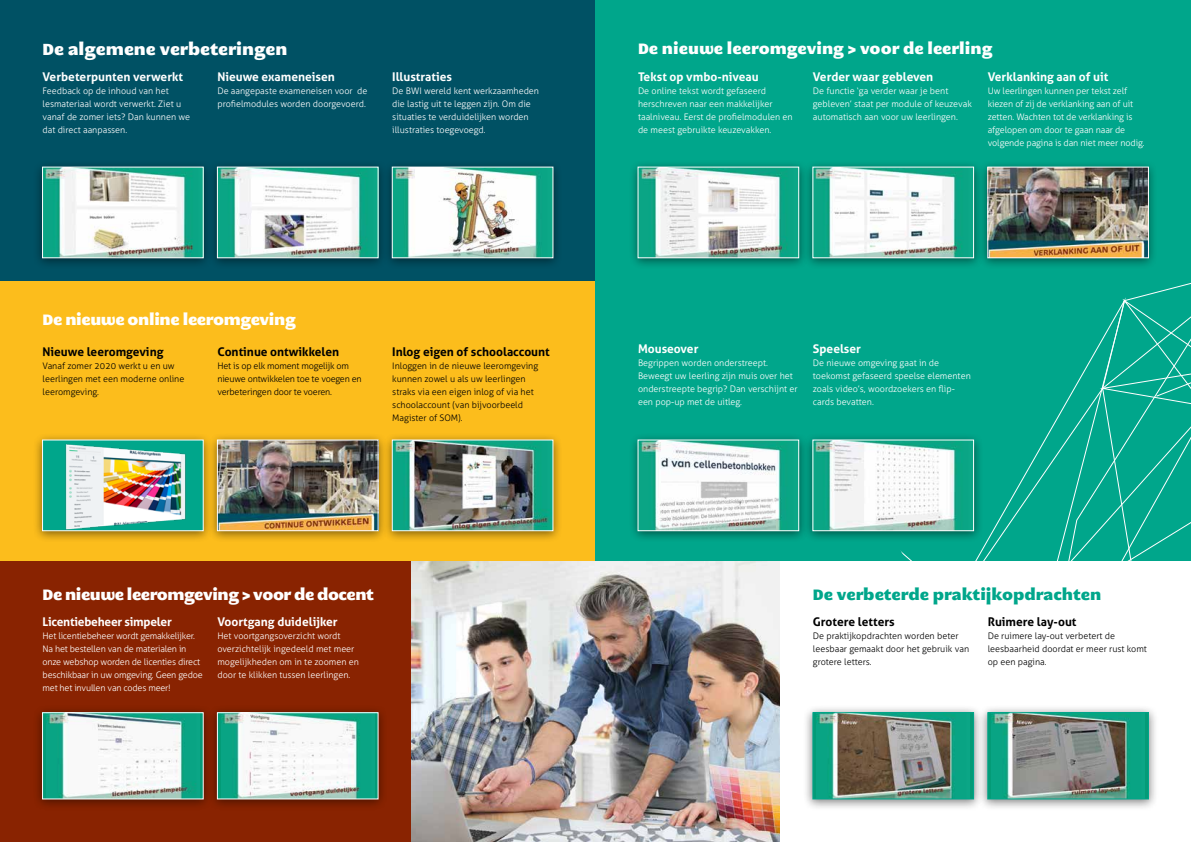
<style>
.page{position:relative;width:1191px;height:842px;background:#fff}
.page>*{position:absolute;margin:0;border:0;box-sizing:border-box;transform-origin:0 0}
.t1{font:16px "M Egalopolis Extra";color:#fff}
.t2{font:15px "M Egalopolis Extra";letter-spacing:-.025em;color:#fff}
.t3{font:15px "M Egalopolis Extra";color:#fff}
.t4{font:15px "M Egalopolis Extra";color:#00a68b}
.t5{font:700 12px "Aller";color:#fff}
.t6{font:700 12px "Aller";color:#000}
.t7{font:700 12px "Aller";letter-spacing:-.02em;color:#fff}
.t8{font:300 9px/13px "Aller";color:#fff}
.t9{font:300 9px/13px "Aller";color:#000}
.t10{font:300 9px/13px "Aller";letter-spacing:-.02em;color:#fff}
.t11{font:300 9px/13px "Aller";letter-spacing:-.02em;color:#000}
</style>
<div class="page">
<div style="left:0;top:281px;width:595px;height:280px;background:#fcbd1c"></div>
<div style="left:0;top:0;width:595px;height:281px;background:#005164"></div>
<div style="left:595px;top:0;width:596px;height:561px;background:#00a68b"></div>
<svg style="left:998px;top:463px;width:33px;height:78px"></svg>
<svg style="left:1031px;top:283px;width:160px;height:210px"></svg>
<svg style="left:1048px;top:294px;width:143px;height:267px"></svg>
<div style="left:0;top:561px;width:595px;height:281px;background:#892301"></div>
<div style="left:33px;top:432px;width:180px;height:110px;background:#000;opacity:.5"></div>
<div style="left:208px;top:432px;width:180px;height:110px;background:#000;opacity:.5"></div>
<img style="left:219px;top:442px;width:157px;height:87px">
<div style="left:217px;top:440px;width:161px;height:91px;border:1px solid #fff"></div>
<div style="left:382px;top:432px;width:180px;height:110px;background:#000;opacity:.5"></div>
<img style="left:394px;top:442px;width:157px;height:87px">
<div style="left:392px;top:440px;width:161px;height:91px;border:1px solid #fff"></div>
<div style="left:33px;top:159px;width:180px;height:110px;background:#000;opacity:.5"></div>
<img style="left:44px;top:169px;width:157px;height:87px">
<div style="left:42px;top:167px;width:161px;height:91px;border:1px solid #fff"></div>
<div style="left:208px;top:159px;width:180px;height:110px;background:#000;opacity:.5"></div>
<img style="left:219px;top:169px;width:157px;height:87px">
<div style="left:217px;top:167px;width:161px;height:91px;border:1px solid #fff"></div>
<div style="left:382px;top:159px;width:180px;height:110px;background:#000;opacity:.5"></div>
<img style="left:394px;top:169px;width:157px;height:87px">
<div style="left:392px;top:167px;width:161px;height:91px;border:1px solid #fff"></div>
<div style="left:628px;top:432px;width:180px;height:110px;background:#000;opacity:.5"></div>
<img style="left:640px;top:442px;width:157px;height:87px">
<div style="left:638px;top:440px;width:161px;height:91px;border:1px solid #fff"></div>
<div style="left:803px;top:432px;width:180px;height:110px;background:#000;opacity:.5"></div>
<img style="left:814px;top:442px;width:157px;height:87px">
<div style="left:812px;top:440px;width:161px;height:91px;border:1px solid #fff"></div>
<div style="left:628px;top:159px;width:180px;height:110px;background:#000;opacity:.5"></div>
<img style="left:640px;top:169px;width:157px;height:87px">
<div style="left:638px;top:167px;width:161px;height:91px;border:1px solid #fff"></div>
<div style="left:803px;top:159px;width:180px;height:110px;background:#000;opacity:.5"></div>
<img style="left:814px;top:169px;width:157px;height:87px">
<div style="left:812px;top:167px;width:161px;height:91px;border:1px solid #fff"></div>
<div style="left:978px;top:159px;width:180px;height:110px;background:#000;opacity:.5"></div>
<img style="left:989px;top:169px;width:157px;height:87px">
<div style="left:987px;top:167px;width:161px;height:91px;border:1px solid #fff"></div>
<div style="left:33px;top:705px;width:180px;height:106px;background:#000;opacity:.5"></div>
<div style="left:43px;top:713px;width:160px;height:86px;background:linear-gradient(to bottom,#07a17e,#07a07e)"></div>
<img style="left:46px;top:714px;width:153px;height:83px">
<div style="left:42px;top:712px;width:161px;height:87px;border:1px solid #fff"></div>
<div style="left:208px;top:705px;width:180px;height:106px;background:#000;opacity:.5"></div>
<div style="left:217px;top:713px;width:161px;height:86px;background:linear-gradient(to bottom,#049b77,#049b77)"></div>
<img style="left:221px;top:714px;width:153px;height:83px">
<div style="left:217px;top:712px;width:161px;height:87px;border:1px solid #fff"></div>
<div style="left:803px;top:705px;width:180px;height:106px;background:#000;opacity:.5"></div>
<div style="left:813px;top:713px;width:160px;height:86px;background:#049b77"></div>
<img style="left:816px;top:714px;width:154px;height:83px">
<div style="left:812px;top:712px;width:162px;height:87px;border:1px solid #00a68b"></div>
<div style="left:977px;top:705px;width:181px;height:106px;background:#000;opacity:.5"></div>
<div style="left:987px;top:713px;width:161px;height:86px;background:linear-gradient(to bottom,#049b77,#049b77)"></div>
<img style="left:991px;top:714px;width:153px;height:83px">
<div style="left:987px;top:712px;width:162px;height:87px;border:1px solid #00a68b"></div>
<img style="left:411px;top:561px;width:369px;height:281px">
<img style="left:42px;top:438px;width:161px;height:94px">
<h1 class="t1" style="left:43px;top:37px;width:246px">De algemene verbeteringen</h1>
<h3 class="t5" style="left:43px;top:69px;width:142px">Verbeterpunten verwerkt</h3>
<p class="t8" style="left:43px;top:84px;width:149px">Feedback op de inhoud van het lesmateriaal wordt verwerkt. Ziet u vanaf de zomer iets? Dan kunnen we dat direct aanpassen.</p>
<h3 class="t5" style="left:217px;top:69px;width:119px">Nieuwe exameneisen</h3>
<p class="t8" style="left:217px;top:84px;width:152px">De aangepaste exameneisen voor de profielmodules worden doorgevoerd.</p>
<h3 class="t5" style="left:392px;top:69px;width:61px">Illustraties</h3>
<p class="t8" style="left:392px;top:84px;width:148px">De BWI wereld kent werkzaamheden die lastig uit te leggen zijn. Om die situaties te verduidelijken worden illustraties toegevoegd.</p>
<h2 class="t2" style="left:43px;top:309px;width:255px">De nieuwe online leeromgeving</h2>
<h3 class="t6" style="left:43px;top:344px;width:122px">Nieuwe leeromgeving</h3>
<p class="t9" style="left:43px;top:359px;width:143px">Vanaf zomer 2020 werkt u en uw leerlingen met een moderne online leeromgeving.</p>
<h3 class="t6" style="left:217px;top:344px;width:123px">Continue ontwikkelen</h3>
<p class="t11" style="left:217px;top:359px;width:146px">Het is op elk moment mogelijk om nieuwe ontwikkelen toe te voegen en verbeteringen door te voeren.</p>
<h3 class="t6" style="left:392px;top:344px;width:159px">Inlog eigen of schoolaccount</h3>
<p class="t9" style="left:392px;top:359px;width:147px">Inloggen in de nieuwe leeromgeving kunnen zowel u als uw leerlingen straks via een eigen inlog of via het schoolaccount (van bijvoorbeeld<br>Magister of SOM).</p>
<h2 class="t2" style="left:43px;top:583px;width:333px">De nieuwe leeromgeving &gt; voor de docent</h2>
<h3 class="t7" style="left:43px;top:614px;width:131px">Licentiebeheer simpeler</h3>
<p class="t10" style="left:43px;top:629px;width:162px">Het licentiebeheer wordt gemakkelijker.<br>Na het bestellen van de materialen in onze webshop worden de licenties direct beschikbaar in uw omgeving. Geen gedoe met het invullen van codes meer!</p>
<h3 class="t5" style="left:217px;top:614px;width:122px">Voortgang duidelijker</h3>
<p class="t8" style="left:217px;top:629px;width:143px">Het voortgangsoverzicht wordt overzichtelijk ingedeeld met meer mogelijkheden om in te zoomen en door te klikken tussen leerlingen.</p>
<h2 class="t3" style="left:638px;top:38px;width:356px">De nieuwe leeromgeving &gt; voor de leerling</h2>
<h3 class="t5" style="left:638px;top:70px;width:122px">Tekst op vmbo-niveau</h3>
<p class="t8" style="left:638px;top:85px;width:156px">De online tekst wordt gefaseerd herschreven naar een makkelijker taalniveau. Eerst de profielmodulen en de meest gebruikte keuzevakken.</p>
<h3 class="t5" style="left:813px;top:70px;width:122px">Verder waar gebleven</h3>
<p class="t8" style="left:813px;top:85px;width:160px">De functie ‘ga verder waar je bent gebleven’ staat per module of keuzevak automatisch aan voor uw leerlingen.</p>
<h3 class="t5" style="left:987px;top:70px;width:122px">Verklanking aan of uit</h3>
<p class="t8" style="left:987px;top:85px;width:158px">Uw leerlingen kunnen per tekst zelf kiezen of zij de verklanking aan of uit zetten. Wachten tot de verklanking is afgelopen om door te gaan naar de volgende pagina is dan niet meer nodig.</p>
<h3 class="t5" style="left:638px;top:341px;width:62px">Mouseover</h3>
<p class="t8" style="left:638px;top:356px;width:161px">Begrippen worden onderstreept.<br>Beweegt uw leerling zijn muis over het onderstreepte begrip? Dan verschijnt er een pop-up met de uitleg.</p>
<h3 class="t5" style="left:813px;top:341px;width:50px">Speelser</h3>
<p class="t8" style="left:813px;top:356px;width:159px">De nieuwe omgeving gaat in de toekomst gefaseerd speelse elementen zoals video’s, woordzoekers en flip&shy;cards bevatten.</p>
<h2 class="t4" style="left:813px;top:583px;width:290px">De verbeterde praktijkopdrachten</h2>
<h3 class="t6" style="left:813px;top:614px;width:83px">Grotere letters</h3>
<p class="t9" style="left:813px;top:629px;width:158px">De praktijkopdrachten worden beter leesbaar gemaakt door het gebruik van grotere letters.</p>
<h3 class="t6" style="left:987px;top:614px;width:90px">Ruimere lay-out</h3>
<p class="t9" style="left:987px;top:629px;width:161px">De ruimere lay-out verbetert de leesbaarheid doordat er meer rust komt op een pagina.</p>
</div>
